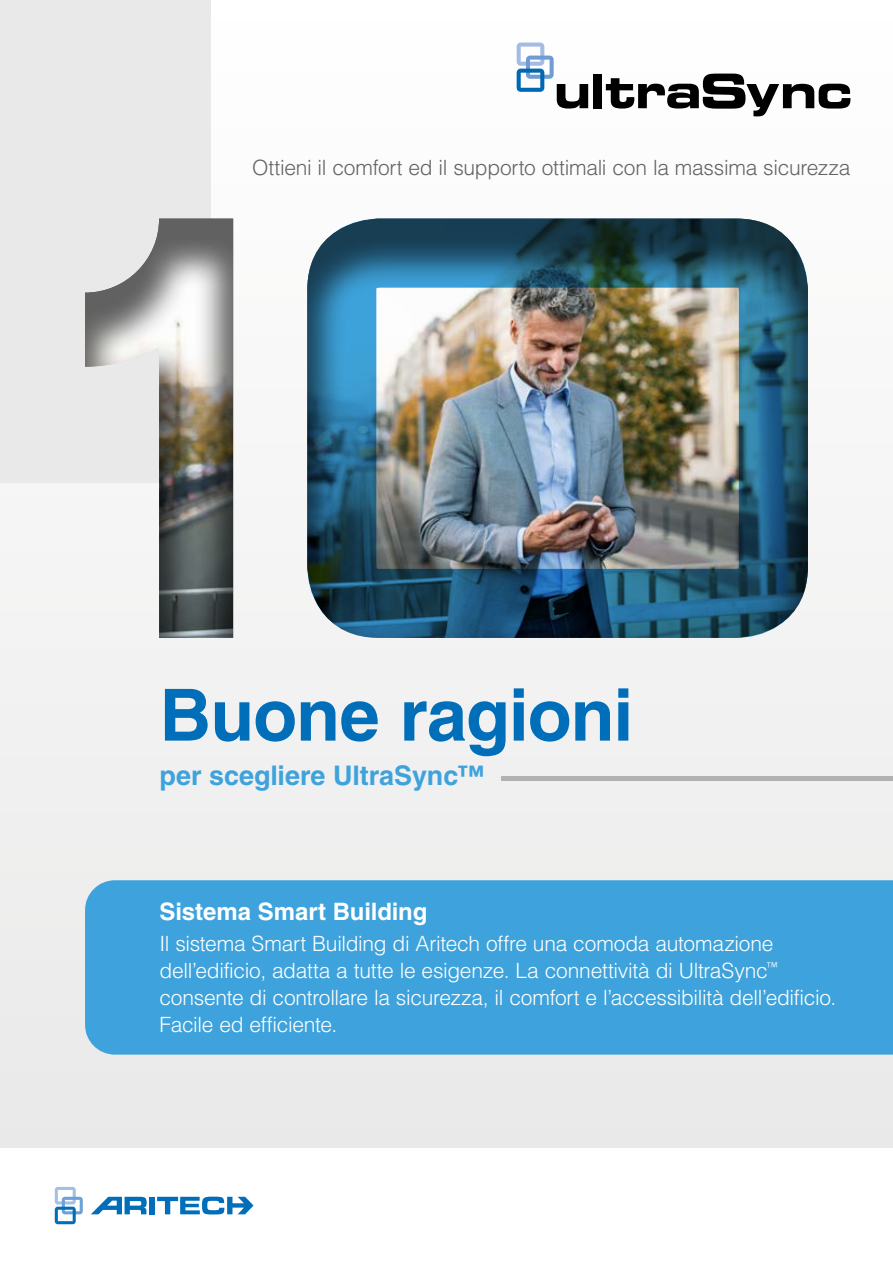
<style>
.page{position:relative;width:893px;height:1263px;background:#fff}
.page>*{position:absolute;margin:0;border:0;box-sizing:border-box;transform-origin:0 0}
.t1{font:700 72px "Helvetica LT Std";letter-spacing:-.015em;color:#006eb8}
.t2{font:700 27px "Helvetica LT Std";color:#3ea3dc}
.t3{font:700 24px "Helvetica LT Std";letter-spacing:-.005em;color:#fff}
.t4{font:300 21px/27px "Helvetica LT Std";letter-spacing:-.015em;color:#fff}
.t5{font:300 21px "Helvetica LT Std";letter-spacing:-.015em;color:#646363}
</style>
<div class="page">
<div style="left:0;top:0;width:893px;height:1148px;background:linear-gradient(to right,#f0f0f0,#f5f5f5)"></div>
<hr style="left:502px;top:776px;width:391px;height:4px;background:#b3b2b2">
<div style="left:85px;top:880px;width:808px;height:174px;background:#3ea3dc"></div>
<div style="left:593px;top:74px;width:9px;height:34px;background:#000"></div>
<svg style="left:606px;top:74px;width:244px;height:42px"></svg>
<svg style="left:517px;top:43px;width:71px;height:66px"></svg>
<div style="left:150px;top:1197px;width:5px;height:17px;background:#006eb8"></div>
<svg style="left:157px;top:1196px;width:96px;height:18px"></svg>
<svg style="left:91px;top:1197px;width:56px;height:17px"></svg>
<svg style="left:55px;top:1187px;width:28px;height:37px"></svg>
<div style="left:0;top:0;width:210px;height:483px;background:#e9e9e9"></div>
<div style="left:84px;top:218px;width:724px;height:421px;background:#000;opacity:.62"></div>
<div style="left:307px;top:219px;width:501px;height:419px;border:69px solid #3ea3dc;border-radius:37px"></div>
<p class="t5" style="left:252px;top:154px;width:600px">Ottieni il comfort ed il supporto ottimali con la massima sicurezza</p>
<h1 class="t1" style="left:159px;top:671px;width:475px">Buone ragioni</h1>
<p class="t2" style="left:159px;top:759px;width:326px">per scegliere UltraSync™</p>
<p class="t3" style="left:159px;top:897px;width:269px">Sistema Smart Building</p>
<p class="t4" style="left:159px;top:930px;width:678px">Il sistema Smart Building di Aritech offre una comoda automazione dell’edificio, adatta a tutte le esigenze. La connettività di UltraSync<sup>™ </sup>consente di controllare la sicurezza, il comfort e l’accessibilità dell’edificio.<br>Facile ed efficiente.</p>
</div>
